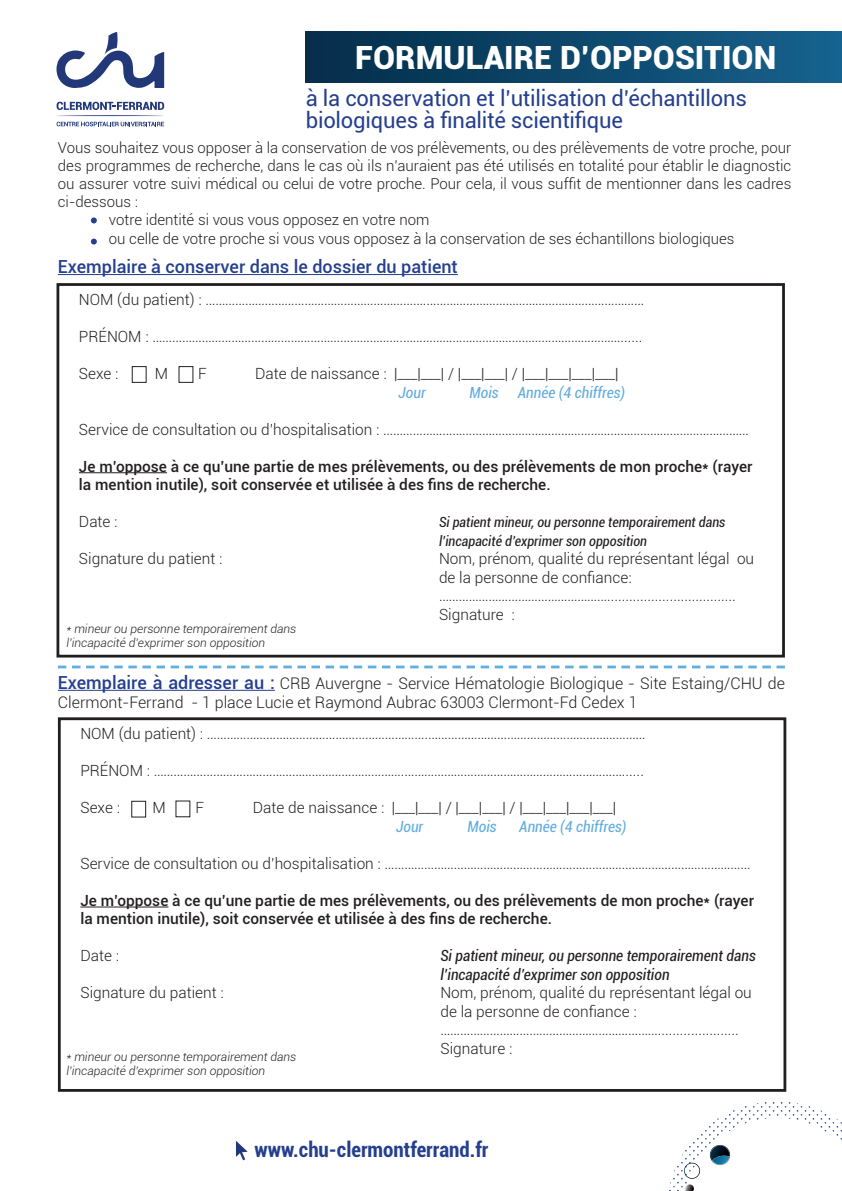
<style>
.page{position:relative;width:842px;height:1191px;background:#fff}
.page>*{position:absolute;margin:0;border:0;box-sizing:border-box;transform-origin:0 0}
.t1{font:900 32px "Roboto";color:#fff}
.t2{font:22px "Roboto";letter-spacing:-.01em;color:#253f8e}
.t3{font:700 condensed 21px "Roboto";color:#253f8e}
.t4{font:500 18px "Roboto";color:#253f8e}
.t5{font:300 16px/19.2px "Roboto";color:#231f20}
.t6{font:300 15.4px/18.4px "Roboto";color:#231f20}
.t7{font:500 15.4px/18.4px "Roboto";color:#231f20}
.t8{font:italic condensed 15.4px "Roboto";color:#231f20}
.t9{font:italic condensed 15.4px "Roboto";color:#64addf}
.t10{font:300 15px/18px "Roboto";color:#231f20;text-align:justify}
.t11{font:italic condensed 14px "Roboto";color:#231f20}
.t12{font:italic 300 12px/14.4px "Roboto";color:#231f20}
.s1{font-weight:500;font-size:18px;color:#253f8e}
</style>
<div class="page">
<div style="left:57px;top:283px;width:728px;height:374px;border:3px solid #231f20"></div>
<hr style="left:58px;top:274px;width:400px;height:1px;background:#253f8e">
<svg style="left:91px;top:217px;width:6px;height:6px"></svg>
<svg style="left:91px;top:239px;width:6px;height:5px"></svg>
<hr style="left:79px;top:472px;width:88px;height:1px;background:#231f20">
<div style="left:132px;top:366px;width:15px;height:17px;border:1px solid #231f20"></div>
<div style="left:178px;top:366px;width:15px;height:17px;border:1px solid #231f20"></div>
<div style="left:58px;top:717px;width:728px;height:374px;border:3px solid #231f20"></div>
<hr style="left:80px;top:906px;width:88px;height:1px;background:#231f20">
<div style="left:131px;top:800px;width:15px;height:17px;border:1px solid #231f20"></div>
<hr style="left:58px;top:690px;width:217px;height:1px;background:#253f8e">
<svg style="left:58px;top:665px;width:727px;height:3px"></svg>
<div style="left:306px;top:32px;width:536px;height:51px;background:linear-gradient(to right,#042d48,#17628f)"></div>
<svg style="left:57px;top:122px;width:107px;height:4px"></svg>
<svg style="left:57px;top:102px;width:107px;height:14px"></svg>
<svg style="left:57px;top:32px;width:107px;height:56px"></svg>
<svg style="left:236px;top:1141px;width:12px;height:19px"></svg>
<svg style="left:669px;top:1102px;width:173px;height:89px"></svg>
<p class="t1" style="left:355px;top:35px;width:422px">FORMULAIRE D’OPPOSITION</p>
<p class="t2" style="left:306px;top:83px;width:443px">à la conservation et l’utilisation d’échantillons</p>
<p class="t2" style="left:306px;top:105px;width:319px">biologiques à finalité scientifique</p>
<p class="t10" style="left:58px;top:138px;width:735px">Vous souhaitez vous opposer à la conservation de vos prélèvements, ou des prélèvements de votre proche, pour des programmes de recherche, dans le cas où ils n’auraient pas été utilisés en totalité pour établir le diagnostic ou assurer votre suivi médical ou celui de votre proche. Pour cela, il vous suffit de mentionner dans les cadres ci-dessous :</p>
<p class="t10" style="left:109px;top:210px;width:322px">votre identité si vous vous opposez en votre nom</p>
<p class="t10" style="left:109px;top:230px;width:627px">ou celle de votre proche si vous vous opposez à la conservation de ses échantillons biologiques</p>
<p class="t4" style="left:58px;top:254px;width:401px">Exemplaire à conserver dans le dossier du patient</p>
<p class="t6" style="left:79px;top:290px;width:566px">NOM (du patient) : ………………………………………………………….…………………………………………………………</p>
<p class="t6" style="left:79px;top:327px;width:565px">PRÉNOM : ………………………………………………………………….…………………………………………………………......</p>
<p class="t6" style="left:79px;top:364px;width:41px">Sexe :</p>
<p class="t6" style="left:155px;top:364px;width:15px">M</p>
<p class="t6" style="left:198px;top:364px;width:10px">F</p>
<p class="t6" style="left:255px;top:364px;width:365px">Date de naissance : |___|___| / |___|___| / |___|___|___|___|</p>
<p class="t9" style="left:398px;top:381px;width:29px">Jour</p>
<p class="t9" style="left:469px;top:381px;width:157px">Mois Année (4 chiffres)</p>
<p class="t6" style="left:79px;top:419px;width:671px">Service de consultation ou d’hospitalisation : …………………………………………………………………………………………………</p>
<p class="t7" style="left:79px;top:456px;width:675px">Je m’oppose à ce qu’une partie de mes prélèvements, ou des prélèvements de mon proche* (rayer la mention inutile), soit conservée et utilisée à des fins de recherche.</p>
<p class="t6" style="left:79px;top:512px;width:40px">Date :</p>
<p class="t11" style="left:439px;top:512px;width:288px">Si patient mineur, ou personne temporairement dans</p>
<p class="t11" style="left:439px;top:531px;width:210px">l’incapacité d’exprimer son opposition</p>
<p class="t6" style="left:79px;top:549px;width:145px">Signature du patient :</p>
<p class="t6" style="left:439px;top:549px;width:317px">Nom, prénom, qualité du représentant légal ou de la personne de confiance:</p>
<p class="t6" style="left:439px;top:586px;width:298px">……………………………………………...................................</p>
<p class="t6" style="left:439px;top:604px;width:77px">Signature :</p>
<p class="t12" style="left:66px;top:621px;width:232px">* mineur ou personne temporairement dans l’incapacité d’exprimer son opposition</p>
<p class="t5" style="left:58px;top:673px;width:728px"><span class="s1">Exemplaire à adresser au :</span> CRB Auvergne - Service Hématologie Biologique - Site Estaing/CHU de<br>Clermont-Ferrand - 1 place Lucie et Raymond Aubrac 63003 Clermont-Fd Cedex 1</p>
<p class="t6" style="left:80px;top:724px;width:566px">NOM (du patient) : ………………………………………………………….…………………………………………………………</p>
<p class="t6" style="left:80px;top:761px;width:565px">PRÉNOM : ………………………………………………………………….…………………………………………………………......</p>
<p class="t6" style="left:80px;top:798px;width:41px">Sexe :</p>
<p class="t6" style="left:152px;top:798px;width:15px">M</p>
<p class="t6" style="left:196px;top:798px;width:10px">F</p>
<p class="t6" style="left:253px;top:798px;width:365px">Date de naissance : |___|___| / |___|___| / |___|___|___|___|</p>
<p class="t9" style="left:396px;top:815px;width:29px">Jour</p>
<p class="t9" style="left:468px;top:815px;width:31px">Mois</p>
<p class="t9" style="left:519px;top:815px;width:109px">Année (4 chiffres)</p>
<p class="t6" style="left:80px;top:853px;width:671px">Service de consultation ou d’hospitalisation : …………………………………………………………………………………………………</p>
<p class="t7" style="left:80px;top:890px;width:675px">Je m’oppose à ce qu’une partie de mes prélèvements, ou des prélèvements de mon proche* (rayer la mention inutile), soit conservée et utilisée à des fins de recherche.</p>
<p class="t6" style="left:80px;top:946px;width:40px">Date :</p>
<p class="t8" style="left:440px;top:945px;width:317px">Si patient mineur, ou personne temporairement dans</p>
<p class="t8" style="left:440px;top:963px;width:231px">l’incapacité d’exprimer son opposition</p>
<p class="t6" style="left:80px;top:983px;width:145px">Signature du patient :</p>
<p class="t6" style="left:440px;top:983px;width:313px">Nom, prénom, qualité du représentant légal ou de la personne de confiance :</p>
<p class="t6" style="left:440px;top:1020px;width:300px">…………………………………………………………......................</p>
<p class="t6" style="left:440px;top:1038px;width:73px">Signature :</p>
<p class="t12" style="left:66px;top:1049px;width:232px">* mineur ou personne temporairement dans l’incapacité d’exprimer son opposition</p>
<p class="t3" style="left:255px;top:1134px;width:235px">www.chu-clermontferrand.fr</p>
</div>
